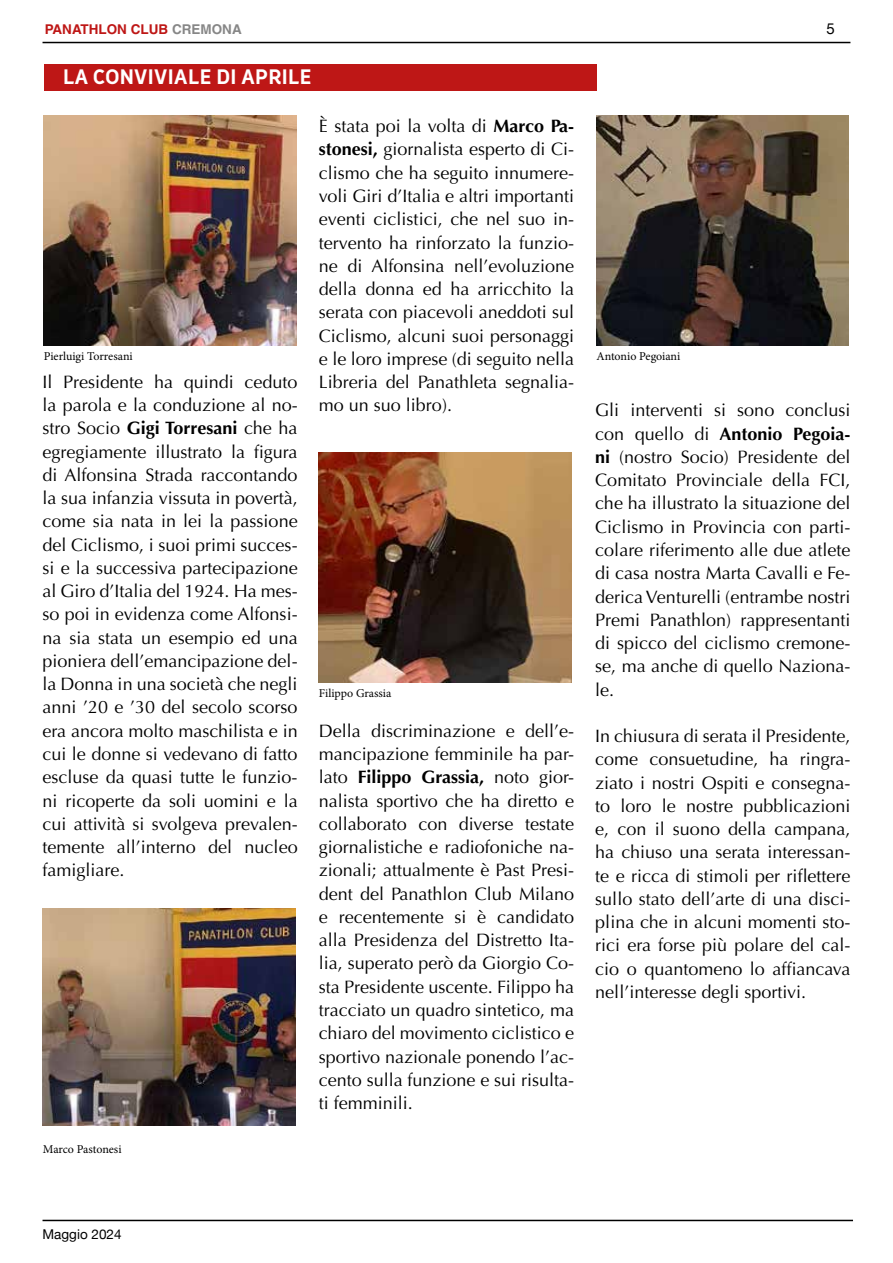
<style>
.page{position:relative;width:893px;height:1263px;background:#fff}
.page>*{position:absolute;margin:0;border:0;box-sizing:border-box;transform-origin:0 0}
.t1{font:700 19.5px "Oceania";color:#fff}
.t2{font:18px/23.2px "Optima";color:#000;text-align:justify}
.t3{font:15px "Helvetica Neue";color:#000}
.t4{font:700 13.5px "Helvetica";color:#be1716}
.t5{font:13.5px "Helvetica Neue";color:#000}
.t6{font:12px "Minion Pro";letter-spacing:-.005em;color:#000}
.s1{color:#878787}
.s2{font-weight:700}
</style>
<div class="page">
<hr style="left:43px;top:1220px;width:810px;height:1px;background:#000">
<div style="left:44px;top:64px;width:553px;height:26px;background:#be1716"></div>
<img style="left:44px;top:116px;width:252px;height:229px">
<img style="left:43px;top:908px;width:252px;height:217px">
<img style="left:319px;top:453px;width:252px;height:229px">
<img style="left:596px;top:116px;width:253px;height:229px">
<hr style="left:43px;top:42px;width:807px;height:1px;background:#000">
<p class="t4" style="left:45px;top:21px;width:198px">PANATHLON CLUB <span class="s1">CREMONA</span></p>
<p class="t3" style="left:827px;top:18px;width:10px">5</p>
<p class="t1" style="left:63px;top:65px;width:250px">LA CONVIVIALE DI APRILE</p>
<p class="t6" style="left:44px;top:348px;width:91px">Pierluigi Torresani</p>
<p class="t2" style="left:43px;top:370px;width:257px">Il Presidente ha quindi ceduto la parola e la conduzione al no&shy;stro Socio <span class="s2">Gigi Torresani</span> che ha egregiamente illustrato la figura di Alfonsina Strada raccontando la sua infanzia vissuta in povertà, come sia nata in lei la passione del Ciclismo, i suoi primi succes&shy;si e la successiva partecipazione al Giro d’Italia del 1924. Ha mes&shy;so poi in evidenza come Alfonsi&shy;na sia stata un esempio ed una pioniera dell’emancipazione del&shy;la Donna in una società che negli anni ’20 e ’30 del secolo scorso era ancora molto maschilista e in cui le donne si vedevano di fatto escluse da quasi tutte le funzio&shy;ni ricoperte da soli uomini e la cui attività si svolgeva prevalen&shy;temente all’interno del nucleo famigliare.</p>
<p class="t2" style="left:319px;top:115px;width:257px">È stata poi la volta di <span class="s2">Marco Pa&shy;stonesi,</span> giornalista esperto di Ci&shy;clismo che ha seguito innumere&shy;voli Giri d’Italia e altri importanti eventi ciclistici, che nel suo in&shy;tervento ha rinforzato la funzio&shy;ne di Alfonsina nell’evoluzione della donna ed ha arricchito la serata con piacevoli aneddoti sul Ciclismo, alcuni suoi personaggi e le loro imprese (di seguito nella Libreria del Panathleta segnalia&shy;mo un suo libro).</p>
<p class="t6" style="left:319px;top:685px;width:74px">Filippo Grassia</p>
<p class="t2" style="left:319px;top:719px;width:257px">Della discriminazione e dell’e&shy;mancipazione femminile ha par&shy;lato <span class="s2">Filippo Grassia,</span> noto gior&shy;nalista sportivo che ha diretto e collaborato con diverse testate giornalistiche e radiofoniche na&shy;zionali; attualmente è Past Presi&shy;dent del Panathlon Club Milano e recentemente si è candidato alla Presidenza del Distretto Ita&shy;lia, superato però da Giorgio Co&shy;sta Presidente uscente. Filippo ha tracciato un quadro sintetico, ma chiaro del movimento ciclistico e sportivo nazionale ponendo l’ac&shy;cento sulla funzione e sui risulta&shy;ti femminili.</p>
<p class="t6" style="left:43px;top:1141px;width:80px">Marco Pastonesi</p>
<p class="t6" style="left:596px;top:348px;width:85px">Antonio Pegoiani</p>
<p class="t2" style="left:595px;top:399px;width:257px">Gli interventi si sono conclusi con quello di <span class="s2">Antonio Pegoia&shy;ni</span> (nostro Socio) Presidente del Comitato Provinciale della FCI, che ha illustrato la situazione del Ciclismo in Provincia con parti&shy;colare riferimento alle due atlete di casa nostra Marta Cavalli e Fe&shy;derica Venturelli (entrambe nostri Premi Panathlon) rappresentanti di spicco del ciclismo cremone&shy;se, ma anche di quello Naziona&shy;le.</p>
<p class="t2" style="left:595px;top:724px;width:257px">In chiusura di serata il Presidente, come consuetudine, ha ringra&shy;ziato i nostri Ospiti e consegna&shy;to loro le nostre pubblicazioni e, con il suono della campana, ha chiuso una serata interessan&shy;te e ricca di stimoli per riflettere sullo stato dell’arte di una disci&shy;plina che in alcuni momenti sto&shy;rici era forse più polare del cal&shy;cio o quantomeno lo affiancava nell’interesse degli sportivi.</p>
<p class="t5" style="left:43px;top:1224px;width:81px">Maggio 2024</p>
</div>
